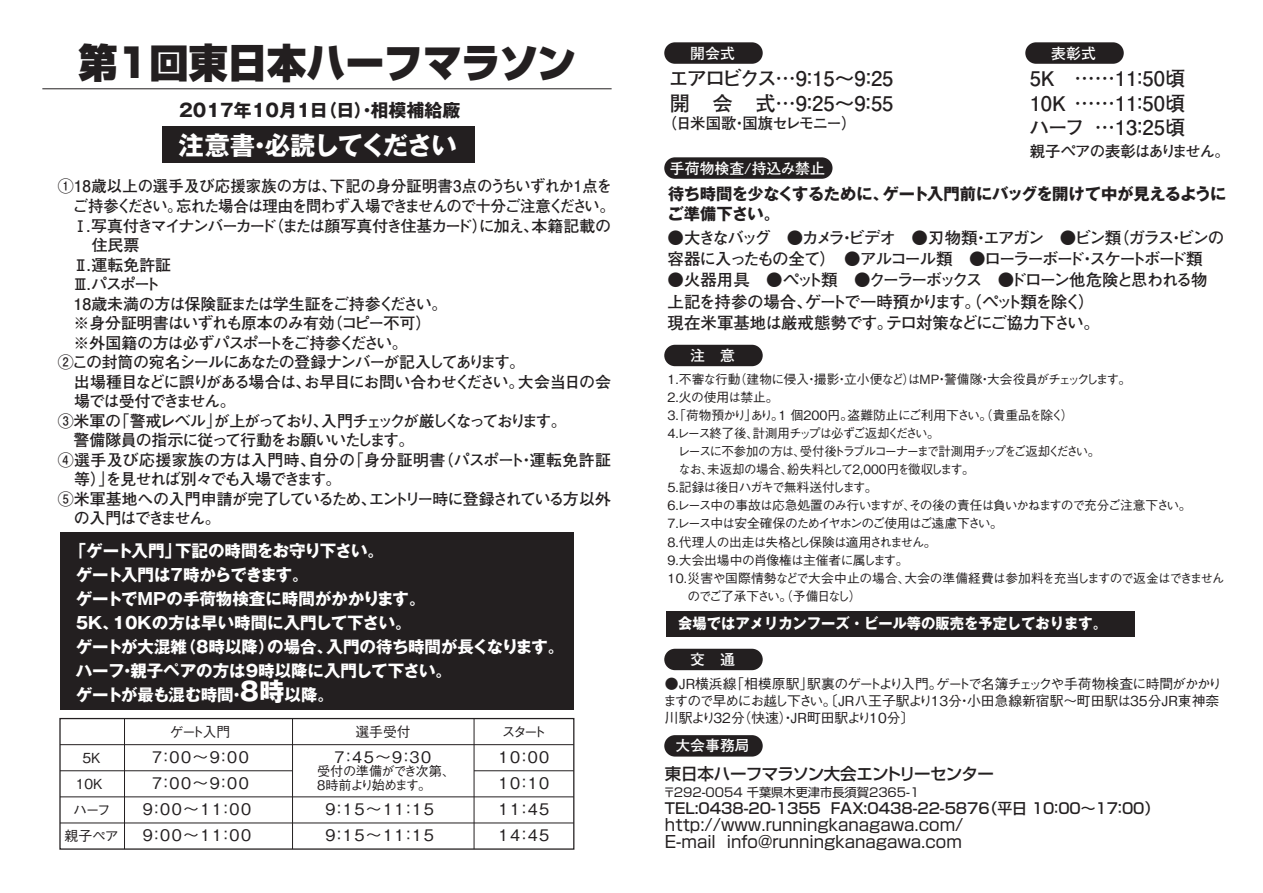
<style>
.page{position:relative;width:1263px;height:893px;background:#fff}
.page>*{position:absolute;margin:0;border:0;box-sizing:border-box;transform-origin:0 0}
.t1{font:900 40.05px "Shin Go Upr";color:#231f20}
.t2{font:700 25.5px "Gothic MB101 Upr";letter-spacing:-.045em;color:#fff}
.t3{font:700 20.25px/24.5px "Futo Go B101 Upr";letter-spacing:-.09em;color:#231f20}
.t4{font:700 20.25px/24.5px "Futo Go B101 Upr";color:#231f20;text-align:justify}
.t5{font:700 18px "Gothic MB101 Upr";color:#231f20}
.t6{font:700 16.5px/24px "Gothic MB101 Upr";color:#fff}
.t7{font:700 16.5px/21.3px "Futo Go B101 Upr";letter-spacing:-.075em;color:#231f20}
.t8{font:700 16.5px/21.3px "Futo Go B101 Upr";letter-spacing:-.1em;color:#231f20}
.t9{font:16.5px/17.1px "Shin Go Upr";color:#231f20}
.t10{font:500 16.5px "Shin Go Upr";letter-spacing:-.035em;color:#231f20}
.t11{font:700 16.2px/20.2px "Gothic MB101 Upr";letter-spacing:-.03em;color:#231f20}
.t12{font:700 15.9px "Futo Go B101 Upr";letter-spacing:-.055em;color:#231f20}
.t13{font:500 15.9px/26.1px "Gothic BBB Upr";letter-spacing:.1em;color:#231f20;text-align:center}
.t14{font:700 15.9px "Futo Go B101 Upr";letter-spacing:-.095em;color:#231f20}
.t15{font:700 15.9px "Futo Go B101 Upr";letter-spacing:.01em;color:#231f20}
.t16{font:700 15.9px "Futo Go B101 Upr";letter-spacing:-.055em;color:#231f20;scale:.96 1}
.t17{font:700 15.9px "Futo Go B101 Upr";letter-spacing:-.09em;color:#231f20}
.t18{font:700 15.9px "Futo Go B101 Upr";letter-spacing:-.13em;color:#231f20}
.t19{font:700 15.9px "Futo Go B101 Upr";letter-spacing:.025em;color:#231f20}
.t20{font:700 15.9px "Futo Go B101 Upr";letter-spacing:-.035em;color:#231f20}
.t21{font:700 15.9px "Futo Go B101 Upr";letter-spacing:-.075em;color:#231f20}
.t22{font:700 15.9px "Futo Go B101 Upr";letter-spacing:-.08em;color:#231f20}
.t23{font:700 15.45px "Futo Go B101 Upr";letter-spacing:-.085em;color:#231f20}
.t24{font:700 15.45px "Futo Go B101 Upr";letter-spacing:-.05em;color:#231f20}
.t25{font:500 14.85px "Shin Go Upr";color:#231f20}
.t26{font:700 14.85px "Gothic MB101 Upr";color:#fff;scale:.96 1}
.t27{font:700 14.85px "Futo Go B101 Upr";color:#fff}
.t28{font:500 13.8px/26.1px "Gothic BBB Upr";letter-spacing:-.015em;color:#231f20;text-align:center}
.t29{font:500 13.2px/13.8px "Gothic BBB Upr";letter-spacing:-.075em;color:#231f20}
.t30{font:500 12.75px "Gothic BBB Upr";letter-spacing:-.065em;color:#231f20}
.t31{font:500 12.75px "Gothic BBB Upr";letter-spacing:-.03em;color:#231f20}
.t32{font:500 12.75px "Gothic BBB Upr";letter-spacing:-.085em;color:#231f20}
.t33{font:500 12.75px "Gothic BBB Upr";letter-spacing:-.015em;color:#231f20}
.t34{font:500 12.75px "Gothic BBB Upr";letter-spacing:-.045em;color:#231f20}
.t35{font:500 12.75px "Gothic BBB Upr";color:#231f20}
.t36{font:500 12.75px "Gothic BBB Upr";letter-spacing:-.13em;color:#231f20}
.t37{font:500 12.75px "Gothic BBB Upr";letter-spacing:-.1em;color:#231f20}
.t38{font:12.15px "Shin Go Upr";color:#231f20}
.s1{font-size:25.5px}
</style>
<div class="page">
<hr style="left:42px;top:88px;width:570px;height:1px;background:#231f20">
<div style="left:162px;top:126px;width:313px;height:37px;background:#231f20"></div>
<div style="left:60px;top:532px;width:514px;height:178px;background:#231f20"></div>
<div style="left:59px;top:718px;width:515px;height:132px;border:1px solid #231f20"></div>
<hr style="left:60px;top:823px;width:514px;height:1px;background:#231f20">
<hr style="left:60px;top:797px;width:514px;height:1px;background:#231f20">
<hr style="left:60px;top:770px;width:232px;height:1px;background:#231f20">
<hr style="left:474px;top:770px;width:100px;height:1px;background:#231f20">
<hr style="left:60px;top:744px;width:514px;height:1px;background:#231f20">
<hr style="left:124px;top:719px;width:1px;height:130px;background:#231f20">
<hr style="left:292px;top:719px;width:1px;height:130px;background:#231f20">
<hr style="left:474px;top:719px;width:1px;height:130px;background:#231f20">
<div style="left:664px;top:42px;width:99px;height:22px;background:#231f20;border-radius:11px"></div>
<div style="left:664px;top:345px;width:99px;height:21px;background:#231f20;border-radius:11px"></div>
<div style="left:664px;top:649px;width:99px;height:21px;background:#231f20;border-radius:11px"></div>
<div style="left:664px;top:735px;width:99px;height:22px;background:#231f20;border-radius:11px"></div>
<div style="left:664px;top:157px;width:168px;height:22px;background:#231f20;border-radius:11px"></div>
<div style="left:1025px;top:42px;width:99px;height:22px;background:#231f20;border-radius:11px"></div>
<div style="left:666px;top:611px;width:469px;height:26px;background:#231f20"></div>
<p class="t1" style="left:78px;top:31px;width:499px">第1回東日本ハーフマラソン</p>
<p class="t5" style="left:179px;top:95px;width:283px">2017年10月1日（日）・相模補給廠</p>
<p class="t2" style="left:179px;top:124px;width:279px">注意書・必読してください</p>
<p class="t15" style="left:58px;top:174px;width:556px">①18歳以上の選手及び応援家族の方は、下記の身分証明書3点のうちいずれか1点を</p>
<p class="t16" style="left:73px;top:193px;width:566px">ご持参ください。忘れた場合は理由を問わず入場できませんので十分ご注意ください。</p>
<p class="t17" style="left:72px;top:213px;width:540px">Ⅰ．写真付きマイナンバーカード（または顔写真付き住基カード）に加え、本籍記載の</p>
<p class="t12" style="left:92px;top:232px;width:49px">住民票</p>
<p class="t12" style="left:73px;top:252px;width:100px">Ⅱ．運転免許証</p>
<p class="t12" style="left:73px;top:271px;width:90px">Ⅲ．パスポート</p>
<p class="t20" style="left:58px;top:291px;width:391px">　18歳未満の方は保険証または学生証をご持参ください。</p>
<p class="t12" style="left:58px;top:310px;width:375px">　※身分証明書はいずれも原本のみ有効（コピー不可）</p>
<p class="t21" style="left:58px;top:330px;width:352px">　※外国籍の方は必ずパスポートをご持参ください。</p>
<p class="t14" style="left:58px;top:349px;width:469px">②この封筒の宛名シールにあなたの登録ナンバーが記入してあります。</p>
<p class="t12" style="left:58px;top:369px;width:555px">　出場種目などに誤りがある場合は、お早目にお問い合わせください。大会当日の会</p>
<p class="t12" style="left:74px;top:388px;width:163px">場では受付できません。</p>
<p class="t18" style="left:58px;top:408px;width:510px">③米軍の「警戒レベル」が上がっており、入門チェックが厳しくなっております。</p>
<p class="t12" style="left:58px;top:427px;width:358px">　警備隊員の指示に従って行動をお願いいたします。</p>
<p class="t19" style="left:58px;top:447px;width:555px">④選手及び応援家族の方は入門時、自分の「身分証明書（パスポート・運転免許証</p>
<p class="t22" style="left:74px;top:466px;width:269px">等）」を見せれば別々でも入場できます。</p>
<p class="t12" style="left:58px;top:486px;width:555px">⑤米軍基地への入門申請が完了しているため、エントリー時に登録されている方以外</p>
<p class="t14" style="left:74px;top:505px;width:148px">の入門はできません。</p>
<p class="t6" style="left:76px;top:538px;width:490px;text-indent:-6px">「ゲート入門」下記の時間をお守り下さい。<br>ゲート入門は7時からできます。<br>ゲートでMPの手荷物検査に時間がかかります。<br>5K、10Kの方は早い時間に入門して下さい。<br>ゲートが大混雑（8時以降）の場合、入門の待ち時間が長くなります。ハーフ・親子ペアの方は9時以降に入門して下さい。<br>ゲートが最も混む時間・<span class="s1">8時</span>以降。</p>
<p class="t28" style="left:65px;top:744px;width:56px">5K<br>10K<br>ハーフ親子ペア</p>
<p class="t28" style="left:170px;top:718px;width:62px">ゲート入門</p>
<p class="t13" style="left:143px;top:743px;width:110px">7：00～9：00<br>7：00～9：00<br>9：00～11：00<br>9：00～11：00</p>
<p class="t28" style="left:355px;top:718px;width:57px">選手受付</p>
<p class="t13" style="left:335px;top:743px;width:98px">7：45～9：30</p>
<p class="t13" style="left:325px;top:795px;width:110px;text-align:left">9：15～11：15<br>9：15～11：15</p>
<p class="t29" style="left:317px;top:764px;width:140px">受付の準備ができ次第、<br>8時前より始めます。</p>
<p class="t28" style="left:502px;top:718px;width:46px">スタート</p>
<p class="t13" style="left:499px;top:743px;width:52px;text-align:justify">1 0：00<br>1 0：1 0<br>1 1：45<br>1 4：45</p>
<p class="t27" style="left:690px;top:41px;width:46px">開会式</p>
<p class="t3" style="left:669px;top:66px;width:226px">エアロビクス…9：15～9：25開　会　式…9：25～9：55</p>
<p class="t23" style="left:662px;top:111px;width:197px">（日米国歌・国旗セレモニー）</p>
<p class="t27" style="left:670px;top:156px;width:157px">手荷物検査/持込み禁止</p>
<p class="t27" style="left:1051px;top:41px;width:46px">表彰式</p>
<p class="t4" style="left:1029px;top:66px;width:157px">5K ……11：50頃10K ……11：50頃ハーフ …13：25頃</p>
<p class="t24" style="left:1030px;top:138px;width:202px">親子ペアの表彰はありません。</p>
<p class="t11" style="left:667px;top:183px;width:560px">待ち時間を少なくするために、ゲート入門前にバッグを開けて中が見えるようにご準備下さい。</p>
<p class="t8" style="left:668px;top:226px;width:558px">●大きなバッグ　●カメラ・ビデオ　●刃物類・エアガン　●ビン類（ガラス・ビンの容器に入ったもの全て）　●アルコール類　●ローラーボード・スケートボード類</p>
<p class="t7" style="left:668px;top:269px;width:541px">●火器用具　●ペット類　●クーラーボックス　●ドローン他危険と思われる物上記を持参の場合、ゲートで一時預かります。（ペット類を除く）<br>現在米軍基地は厳戒態勢です。テロ対策などにご協力下さい。</p>
<p class="t27" style="left:690px;top:343px;width:46px">注　意</p>
<p class="t34" style="left:668px;top:369px;width:465px">1.不審な行動（建物に侵入・撮影・立小便など）はMP・警備隊・大会役員がチェックします。</p>
<p class="t31" style="left:668px;top:387px;width:113px">2.火の使用は禁止。</p>
<p class="t35" style="left:668px;top:405px;width:407px">3.「荷物預かり」あり。1 個200円。盗難防止にご利用下さい。（貴重品を除く）</p>
<p class="t30" style="left:668px;top:423px;width:273px">4.レース終了後、計測用チップは必ずご返却ください。</p>
<p class="t36" style="left:678px;top:441px;width:424px">レースに不参加の方は、受付後トラブルコーナーまで計測用チップをご返却ください。</p>
<p class="t31" style="left:678px;top:459px;width:297px">なお、未返却の場合、紛失料として2,000円を徴収します。</p>
<p class="t32" style="left:668px;top:477px;width:212px">5.記録は後日ハガキで無料送付します。</p>
<p class="t30" style="left:668px;top:495px;width:525px">6.レース中の事故は応急処置のみ行いますが、その後の責任は負いかねますので充分ご注意下さい。</p>
<p class="t32" style="left:668px;top:513px;width:337px">7.レース中は安全確保のためイヤホンのご使用はご遠慮下さい。</p>
<p class="t30" style="left:668px;top:531px;width:271px">8.代理人の出走は失格とし保険は適用されません。</p>
<p class="t31" style="left:668px;top:549px;width:242px">9.大会出場中の肖像権は主催者に属します。</p>
<p class="t33" style="left:668px;top:568px;width:558px">10.災害や国際情勢などで大会中止の場合、大会の準備経費は参加料を充当しますので返金はできません</p>
<p class="t37" style="left:687px;top:586px;width:176px">のでご了承下さい。（予備日なし）</p>
<p class="t26" style="left:678px;top:611px;width:448px">会場ではアメリカンフーズ・ビール等の販売を予定しております。</p>
<p class="t27" style="left:690px;top:647px;width:46px">交　通</p>
<p class="t28" style="left:663px;top:674px;width:560px;line-height:17.1px;text-align:left">●JR横浜線「相模原駅」駅裏のゲートより入門。ゲートで名簿チェックや手荷物検査に時間がかかりますので早めにお越し下さい。〔JR八王子駅より13分・小田急線新宿駅～町田駅は35分JR東神奈川駅より32分（快速）・JR町田駅より10分〕</p>
<p class="t27" style="left:675px;top:734px;width:76px">大会事務局</p>
<p class="t10" style="left:665px;top:760px;width:331px">東日本ハーフマラソン大会エントリーセンター</p>
<p class="t38" style="left:663px;top:782px;width:257px">〒292-0054 千葉県木更津市長須賀2365-1</p>
<p class="t25" style="left:665px;top:796px;width:496px">TEL:0438-20-1355 FAX:0438-22-5876（平日 10：00～17：00）</p>
<p class="t9" style="left:665px;top:815px;width:300px">http://www.runningkanagawa.com/<br>E-mail info@runningkanagawa.com</p>
</div>
